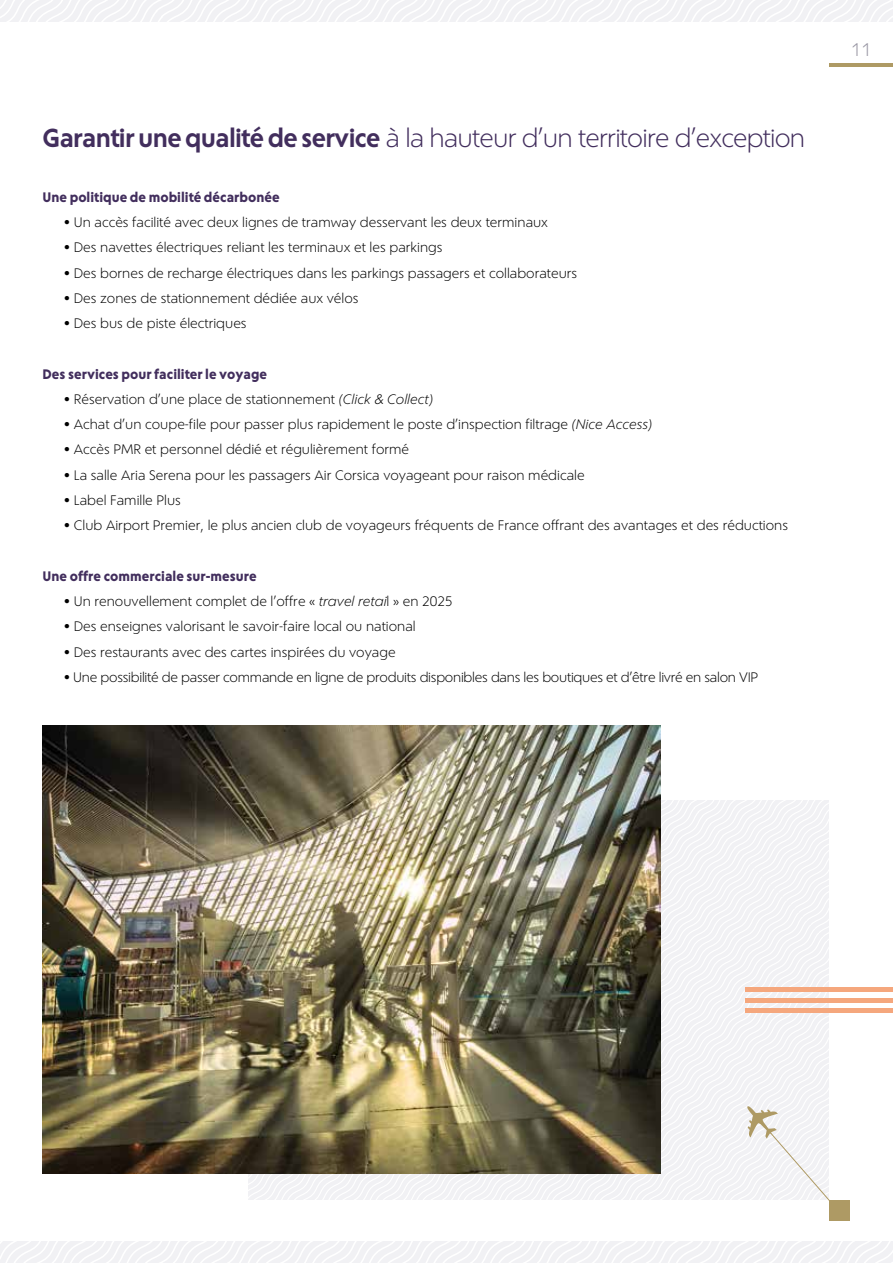
<style>
.page{position:relative;width:893px;height:1263px;background:#fff}
.page>*{position:absolute;margin:0;border:0;box-sizing:border-box;transform-origin:0 0}
.t1{font:25.5px "Corsica LX";letter-spacing:-.03em;color:#422e5d}
.t2{font:18px "Corsica LX";color:#9997a4}
.t3{font:13.5px "Corsica LX";color:#000}
.t4{font:13.5px "Corsica LX";letter-spacing:-.02em;color:#000}
.t5{font:700 13.5px "Corsica LX";color:#422e5d}
.s1{font-weight:600}
.s2{font-style:italic}
</style>
<div class="page">
<svg style="left:0;top:0;width:893px;height:22px"></svg>
<svg style="left:0;top:1242px;width:893px;height:21px"></svg>
<hr style="left:829px;top:64px;width:64px;height:3px;background:#ae9a64">
<img style="left:43px;top:725px;width:618px;height:449px">
<img style="left:249px;top:800px;width:583px;height:401px">
<div style="left:829px;top:1200px;width:21px;height:20px;background:#ae9a64"></div>
<div style="left:745px;top:1008px;width:148px;height:5px;background:#f5a77d"></div>
<hr style="left:745px;top:998px;width:148px;height:4px;background:#f5a77d">
<div style="left:745px;top:987px;width:148px;height:5px;background:#f5a77d"></div>
<h1 class="t1" style="left:43px;top:123px;width:764px"><span class="s1">Garantir une qualité de service</span> à la hauteur d’un territoire d’exception</h1>
<p class="t5" style="left:43px;top:189px;width:239px">Une politique de mobilité décarbonée</p>
<p class="t3" style="left:64px;top:214px;width:486px">• Un accès facilité avec deux lignes de tramway desservant les deux terminaux</p>
<p class="t3" style="left:64px;top:239px;width:380px">• Des navettes électriques reliant les terminaux et les parkings</p>
<p class="t3" style="left:64px;top:265px;width:515px">• Des bornes de recharge électriques dans les parkings passagers et collaborateurs</p>
<p class="t3" style="left:64px;top:290px;width:296px">• Des zones de stationnement dédiée aux vélos</p>
<p class="t3" style="left:64px;top:315px;width:184px">• Des bus de piste électriques</p>
<p class="t5" style="left:43px;top:365px;width:226px">Des services pour faciliter le voyage</p>
<p class="t3" style="left:64px;top:391px;width:371px">• Réservation d’une place de stationnement <span class="s2">(Click &amp; Collect)</span></p>
<p class="t3" style="left:64px;top:416px;width:590px">• Achat d’un coupe-file pour passer plus rapidement le poste d’inspection filtrage <span class="s2">(Nice Access)</span></p>
<p class="t3" style="left:64px;top:441px;width:347px">• Accès PMR et personnel dédié et régulièrement formé</p>
<p class="t3" style="left:64px;top:467px;width:522px">• La salle Aria Serena pour les passagers Air Corsica voyageant pour raison médicale</p>
<p class="t3" style="left:64px;top:492px;width:119px">• Label Famille Plus</p>
<p class="t3" style="left:64px;top:517px;width:726px">• Club Airport Premier, le plus ancien club de voyageurs fréquents de France offrant des avantages et des réductions</p>
<p class="t5" style="left:43px;top:568px;width:216px">Une offre commerciale sur-mesure</p>
<p class="t3" style="left:64px;top:593px;width:390px">• Un renouvellement complet de l’offre « <span class="s2">travel retai</span>l » en 2025</p>
<p class="t3" style="left:64px;top:618px;width:353px">• Des enseignes valorisant le savoir-faire local ou national</p>
<p class="t3" style="left:64px;top:643px;width:333px">• Des restaurants avec des cartes inspirées du voyage</p>
<p class="t4" style="left:64px;top:669px;width:696px">• Une possibilité de passer commande en ligne de produits disponibles dans les boutiques et d’être livré en salon VIP</p>
<h2 class="t2" style="left:851px;top:39px;width:22px">11</h2>
</div>
